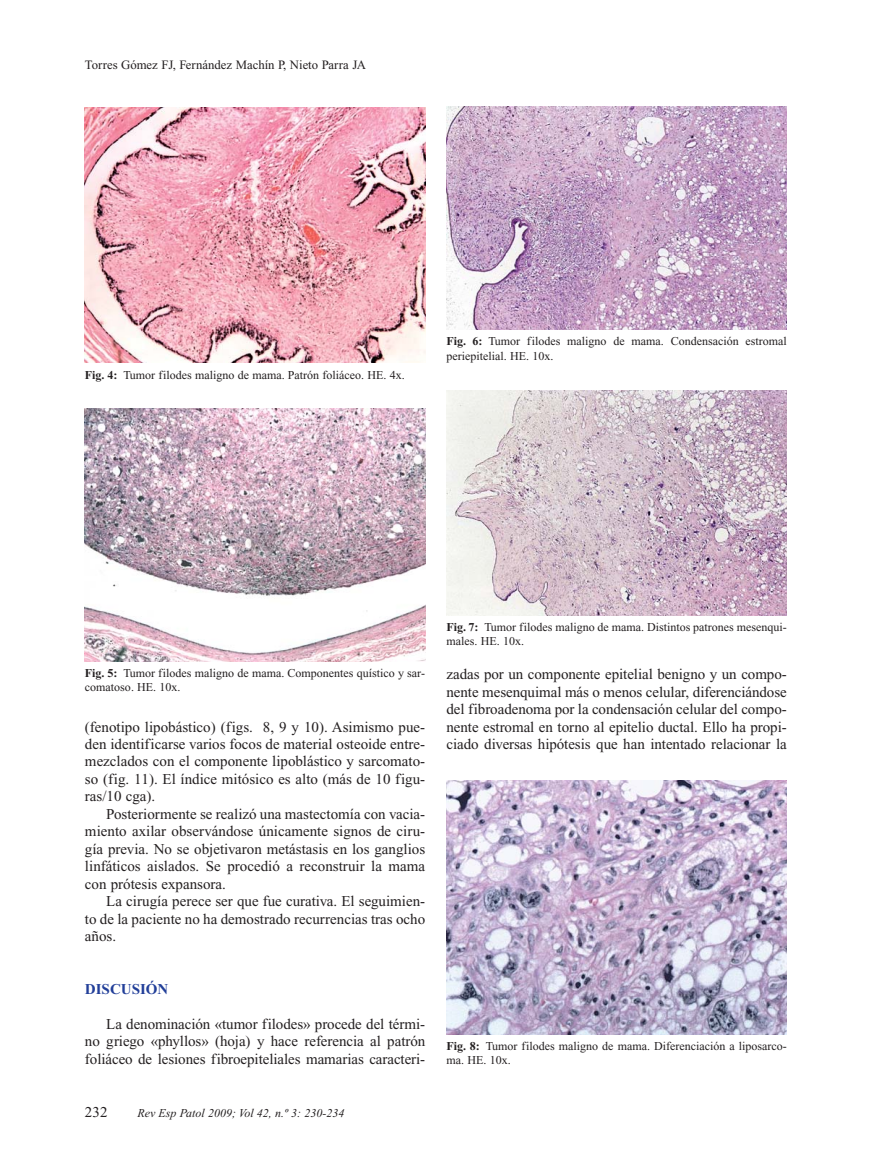
<style>
.page{position:relative;width:872px;height:1170px;background:#fff}
.page>*{position:absolute;margin:0;border:0;box-sizing:border-box;transform-origin:0 0}
.t1{font:15px/17.5px "Times New Roman";color:#231f20;text-align:justify}
.t2{font:700 15px "Times New Roman";color:#223f99}
.t3{font:12.75px "Times New Roman";color:#231f20}
.t4{font:12px/14.2px "Times New Roman";color:#231f20}
.t5{font:italic 12px "Times New Roman";color:#231f20}
.s1{font-weight:700}
</style>
<div class="page">
<img style="left:85px;top:107px;width:340px;height:255px">
<img style="left:85px;top:409px;width:340px;height:252px">
<img style="left:446px;top:107px;width:341px;height:223px">
<img style="left:446px;top:390px;width:341px;height:225px">
<img style="left:446px;top:780px;width:341px;height:254px">
<p class="t3" style="left:85px;top:60px;width:282px">Torres Gómez FJ, Fernández Machín P, Nieto Parra JA</p>
<p class="t4" style="left:85px;top:368px;width:321px"><span class="s1">Fig. 4:</span> Tumor filodes maligno de mama. Patrón foliáceo. HE. 4x.</p>
<p class="t4" style="left:446px;top:335px;width:342px"><span class="s1">Fig. 6:</span> Tumor filodes maligno de mama. Condensación estromal periepitelial. HE. 10x.</p>
<p class="t4" style="left:85px;top:667px;width:342px"><span class="s1">Fig. 5:</span> Tumor filodes maligno de mama. Componentes quístico y sar&shy;comatoso. HE. 10x.</p>
<p class="t1" style="left:85px;top:719px;width:342px">(fenotipo lipobástico) (figs. 8, 9 y 10). Asimismo pue&shy;den identificarse varios focos de material osteoide entre&shy;mezclados con el componente lipoblástico y sarcomato&shy;so (fig. 11). El índice mitósico es alto (más de 10 figu&shy;ras/10 cga).</p>
<p class="t1" style="left:85px;top:806px;width:342px;text-indent:21px">Posteriormente se realizó una mastectomía con vacia&shy;miento axilar observándose únicamente signos de ciru&shy;gía previa. No se objetivaron metástasis en los ganglios linfáticos aislados. Se procedió a reconstruir la mama con prótesis expansora.</p>
<p class="t1" style="left:85px;top:894px;width:342px;text-indent:21px">La cirugía perece ser que fue curativa. El seguimien&shy;to de la paciente no ha demostrado recurrencias tras ocho años.</p>
<p class="t2" style="left:85px;top:983px;width:85px">DISCUSIÓN</p>
<p class="t1" style="left:85px;top:1016px;width:342px;text-indent:21px">La denominación «tumor filodes» procede del térmi&shy;no griego «phyllos» (hoja) y hace referencia al patrón foliáceo de lesiones fibroepiteliales mamarias caracteri-</p>
<p class="t1" style="left:85px;top:1104px;width:24px">232</p>
<p class="t5" style="left:137px;top:1108px;width:209px">Rev Esp Patol 2009; Vol 42, n.º 3: 230-234</p>
<p class="t4" style="left:446px;top:621px;width:342px"><span class="s1">Fig. 7:</span> Tumor filodes maligno de mama. Distintos patrones mesenqui&shy;males. HE. 10x.</p>
<p class="t1" style="left:446px;top:666px;width:342px">zadas por un componente epitelial benigno y un compo&shy;nente mesenquimal más o menos celular, diferenciándose del fibroadenoma por la condensación celular del compo&shy;nente estromal en torno al epitelio ductal. Ello ha propi&shy;ciado diversas hipótesis que han intentado relacionar la</p>
<p class="t4" style="left:446px;top:1039px;width:342px"><span class="s1">Fig. 8:</span> Tumor filodes maligno de mama. Diferenciación a liposarco&shy;ma. HE. 10x.</p>
</div>
